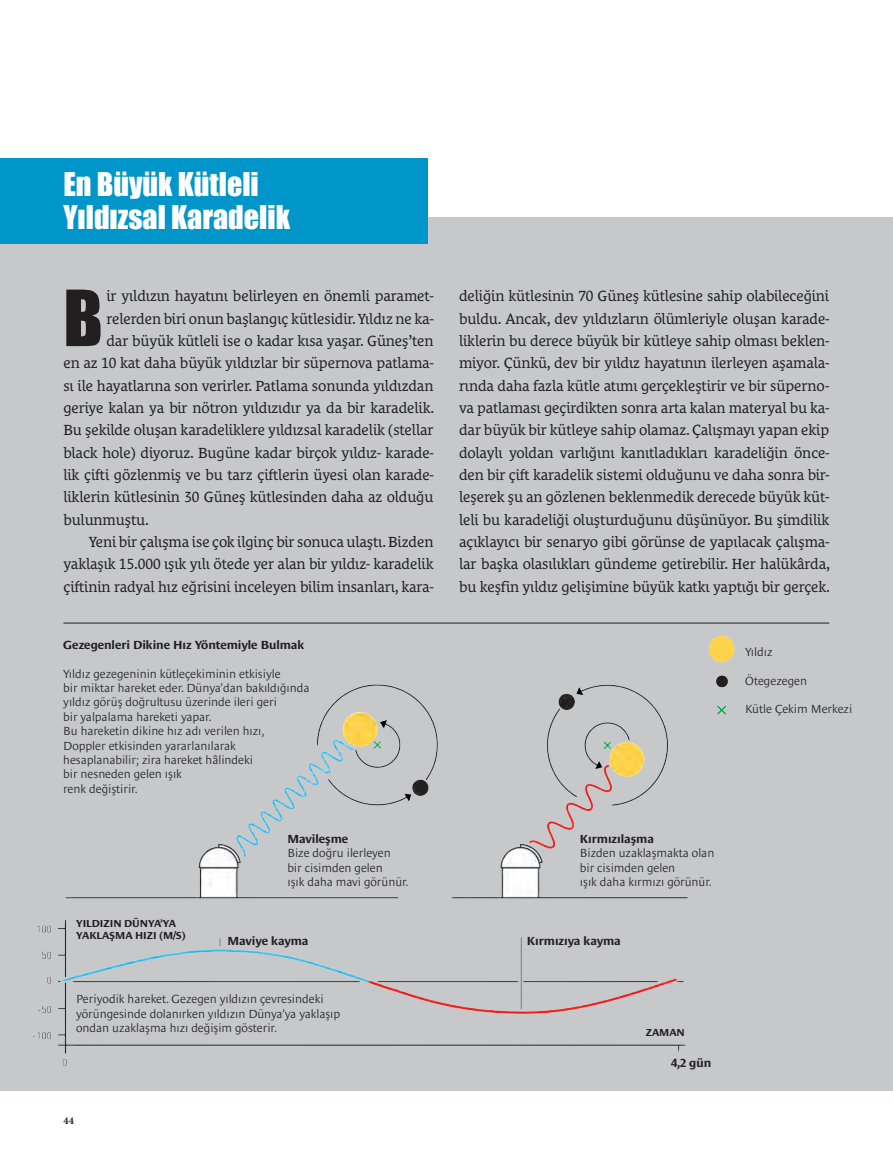
<style>
.page{position:relative;width:893px;height:1171px;background:#fff}
.page>*{position:absolute;margin:0;border:0;box-sizing:border-box;transform-origin:0 0}
.t1{font:71.4px "Impact";color:#231f20}
.t2{font:30px/33px "Impact";color:#fff}
.t3{font:15px/22.4px "Le Monde Courrier Pro";letter-spacing:-.01em;color:#231f20;text-align:justify}
.t4{font:300 12px/14.4px "Le Monde Sans Pro";letter-spacing:-.005em;color:#231f20}
.t5{font:700 12px "Le Monde Sans Pro";letter-spacing:-.005em;color:#231f20}
.t6{font:700 10.35px/12.5px "Le Monde Sans Pro";letter-spacing:-.005em;color:#231f20}
.t7{font:700 10.35px "Minion Pro";color:#231f20}
</style>
<div class="page">
<div style="left:0;top:218px;width:892px;height:872px;background:#c7c8ca"></div>
<div style="left:0;top:158px;width:428px;height:85px;background:#0096c9"></div>
<img style="left:33px;top:684px;width:656px;height:382px">
<img style="left:709px;top:635px;width:26px;height:28px">
<img style="left:716px;top:675px;width:12px;height:13px">
<img style="left:717px;top:705px;width:10px;height:10px">
<hr style="left:63px;top:622px;width:766px;height:1px;background:#231f20">
<h2 class="t2" style="left:63px;top:167px;width:228px">En Büyük Kütleli<br>Yıldızsal Karadelik</h2>
<h1 class="t1" style="left:63px;top:263px;width:41px">B</h1>
<p class="t3" style="left:106px;top:283px;width:328px">ir yıldızın hayatını belirleyen en önemli paramet-</p>
<p class="t3" style="left:106px;top:305px;width:328px">relerden biri onun başlangıç kütlesidir. Yıldız ne ka-</p>
<p class="t3" style="left:106px;top:328px;width:328px">dar büyük kütleli ise o kadar kısa yaşar. Güneş’ten</p>
<p class="t3" style="left:63px;top:350px;width:371px">en az 10 kat daha büyük yıldızlar bir süpernova patlama-</p>
<p class="t3" style="left:63px;top:372px;width:371px">sı ile hayatlarına son verirler. Patlama sonunda yıldızdan</p>
<p class="t3" style="left:63px;top:395px;width:372px">geriye kalan ya bir nötron yıldızıdır ya da bir karadelik.</p>
<p class="t3" style="left:63px;top:417px;width:371px">Bu şekilde oluşan karadeliklere yıldızsal karadelik (stellar</p>
<p class="t3" style="left:63px;top:439px;width:371px">black hole) diyoruz. Bugüne kadar birçok yıldız- karade-</p>
<p class="t3" style="left:63px;top:462px;width:371px">lik çifti gözlenmiş ve bu tarz çiftlerin üyesi olan karade-</p>
<p class="t3" style="left:63px;top:484px;width:371px">liklerin kütlesinin 30 Güneş kütlesinden daha az olduğu</p>
<p class="t3" style="left:63px;top:506px;width:87px">bulunmuştu.</p>
<p class="t3" style="left:89px;top:529px;width:346px">Yeni bir çalışma ise çok ilginç bir sonuca ulaştı. Bizden</p>
<p class="t3" style="left:63px;top:551px;width:371px">yaklaşık 15.000 ışık yılı ötede yer alan bir yıldız- karadelik</p>
<p class="t3" style="left:63px;top:573px;width:371px">çiftinin radyal hız eğrisini inceleyen bilim insanları, kara-</p>
<p class="t5" style="left:63px;top:635px;width:243px">Gezegenleri Dikine Hız Yöntemiyle Bulmak</p>
<p class="t4" style="left:63px;top:664px;width:248px">Yıldız gezegeninin kütleçekiminin etkisiyle<br>bir miktar hareket eder. Dünya’dan bakıldığında yıldız görüş doğrultusu üzerinde ileri geri<br>bir yalpalama hareketi yapar.<br>Bu hareketin dikine hız adı verilen hızı, Doppler etkisinden yararlanılarak hesaplanabilir; zira hareket hâlindeki<br>bir nesneden gelen ışık<br>renk değiştirir.</p>
<p class="t5" style="left:287px;top:829px;width:62px">Mavileşme</p>
<p class="t4" style="left:287px;top:844px;width:123px">Bize doğru ilerleyen<br>bir cisimden gelen<br>ışık daha mavi görünür.</p>
<p class="t3" style="left:459px;top:283px;width:372px">deliğin kütlesinin 70 Güneş kütlesine sahip olabileceğini buldu. Ancak, dev yıldızların ölümleriyle oluşan karade&shy;liklerin bu derece büyük bir kütleye sahip olması beklen&shy;miyor. Çünkü, dev bir yıldız hayatının ilerleyen aşamala&shy;rında daha fazla kütle atımı gerçekleştirir ve bir süperno&shy;va patlaması geçirdikten sonra arta kalan materyal bu ka&shy;dar büyük bir kütleye sahip olamaz. Çalışmayı yapan ekip dolaylı yoldan varlığını kanıtladıkları karadeliğin önce&shy;den bir çift karadelik sistemi olduğunu ve daha sonra bir&shy;leşerek şu an gözlenen beklenmedik derecede büyük küt&shy;leli bu karadeliği oluşturduğunu düşünüyor. Bu şimdilik açıklayıcı bir senaryo gibi görünse de yapılacak çalışma&shy;lar başka olasılıkları gündeme getirebilir. Her halükârda, bu keşfin yıldız gelişimine büyük katkı yaptığı bir gerçek.</p>
<p class="t4" style="left:745px;top:643px;width:29px">Yıldız</p>
<p class="t4" style="left:745px;top:672px;width:63px">Ötegezegen</p>
<p class="t4" style="left:745px;top:700px;width:109px">Kütle Çekim Merkezi</p>
<p class="t5" style="left:580px;top:829px;width:76px">Kırmızılaşma</p>
<p class="t4" style="left:580px;top:844px;width:136px">Bizden uzaklaşmakta olan bir cisimden gelen<br>ışık daha kırmızı görünür.</p>
<p class="t6" style="left:76px;top:915px;width:111px">YILDIZIN DÜNYA’YA<br>YAKLAŞMA HIZI (M/S)</p>
<p class="t5" style="left:227px;top:932px;width:83px">Maviye kayma</p>
<p class="t5" style="left:527px;top:932px;width:96px">Kırmızıya kayma</p>
<p class="t4" style="left:76px;top:990px;width:265px">Periyodik hareket. Gezegen yıldızın çevresindeki yörüngesinde dolanırken yıldızın Dünya’ya yaklaşıp ondan uzaklaşma hızı değişim gösterir.</p>
<p class="t7" style="left:63px;top:1112px;width:12px">44</p>
<p class="t6" style="left:645px;top:1024px;width:41px">ZAMAN</p>
<p class="t5" style="left:671px;top:1053px;width:42px">4,2 gün</p>
</div>
